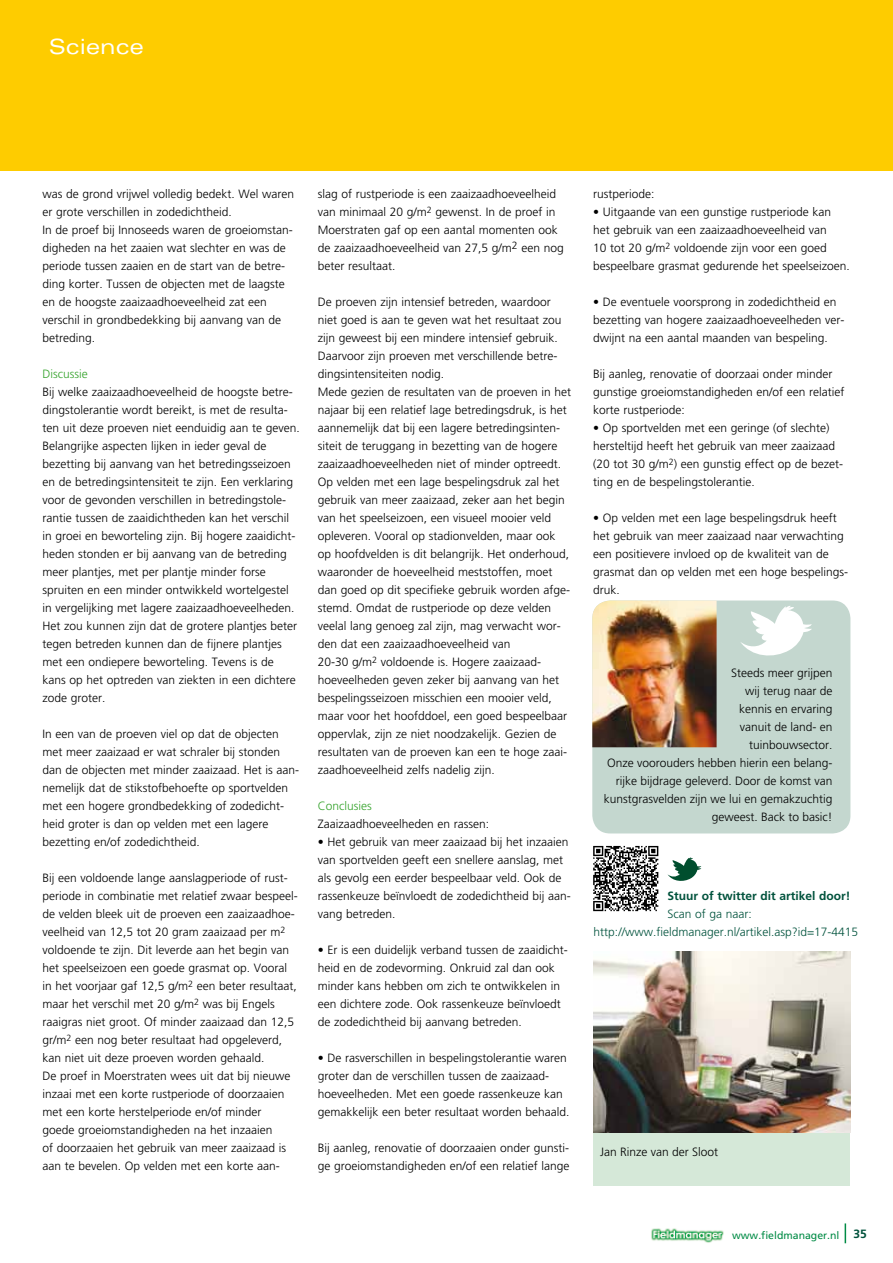
<style>
.page{position:relative;width:893px;height:1263px;background:#fff}
.page>*{position:absolute;margin:0;border:0;box-sizing:border-box;transform-origin:0 0}
.t1{font:expanded 21px "Univers";color:#fff}
.t2{font:300 12px/18px "Frutiger";color:#000}
.t3{font:300 12px/18px "Frutiger";color:#00523c}
.t4{font:700 12px "Frutiger";color:#00523c}
.t5{font:300 12px "Frutiger";color:#35a32c}
.t6{font:10.5px "Frutiger";color:#008b45}
.s1{font-weight:700;font-size:12px;color:#00523c}
</style>
<div class="page">
<svg style="left:845px;top:1223px;width:1px;height:20px"></svg>
<img style="left:651px;top:1228px;width:73px;height:15px">
<div style="left:0;top:0;width:893px;height:170px;background:#fecc00"></div>
<div style="left:593px;top:951px;width:257px;height:235px;background:#d5e8d8"></div>
<img style="left:593px;top:951px;width:257px;height:181px">
<svg style="left:593px;top:846px;width:65px;height:65px"></svg>
<svg style="left:667px;top:857px;width:34px;height:24px"></svg>
<div style="left:592px;top:600px;width:258px;height:233px;background:#c4d7cf;border-radius:18px"></div>
<svg style="left:741px;top:606px;width:71px;height:49px"></svg>
<img style="left:592px;top:600px;width:125px;height:147px">
<h1 class="t1" style="left:49px;top:34px;width:96px">Science</h1>
<p class="t2" style="left:43px;top:185px;width:253px">was de grond vrijwel volledig bedekt. Wel waren er grote verschillen in zodedichtheid.<br>In de proef bij Innoseeds waren de groeiomstan&shy;digheden na het zaaien wat slechter en was de periode tussen zaaien en de start van de betre&shy;ding korter. Tussen de objecten met de laagste en de hoogste zaaizaadhoeveelheid zat een verschil in grondbedekking bij aanvang van de betreding.</p>
<p class="t5" style="left:43px;top:367px;width:47px">Discussie</p>
<p class="t2" style="left:43px;top:383px;width:259px">Bij welke zaaizaadhoeveelheid de hoogste betre&shy;dingstolerantie wordt bereikt, is met de resulta&shy;ten uit deze proeven niet eenduidig aan te geven.<br>Belangrijke aspecten lijken in ieder geval de bezetting bij aanvang van het betredingsseizoen en de betredingsintensiteit te zijn. Een verklaring voor de gevonden verschillen in betredingstole&shy;rantie tussen de zaaidichtheden kan het verschil in groei en beworteling zijn. Bij hogere zaaidicht&shy;heden stonden er bij aanvang van de betreding meer plantjes, met per plantje minder forse spruiten en een minder ontwikkeld wortelgestel in vergelijking met lagere zaaizaadhoeveelheden.<br>Het zou kunnen zijn dat de grotere plantjes beter tegen betreden kunnen dan de fijnere plantjes met een ondiepere beworteling. Tevens is de kans op het optreden van ziekten in een dichtere zode groter.</p>
<p class="t2" style="left:43px;top:725px;width:258px">In een van de proeven viel op dat de objecten met meer zaaizaad er wat schraler bij stonden dan de objecten met minder zaaizaad. Het is aan&shy;nemelijk dat de stikstofbehoefte op sportvelden met een hogere grondbedekking of zodedicht&shy;heid groter is dan op velden met een lagere bezetting en/of zodedichtheid.</p>
<p class="t2" style="left:43px;top:869px;width:257px">Bij een voldoende lange aanslagperiode of rust&shy;periode in combinatie met relatief zwaar bespeel&shy;de velden bleek uit de proeven een zaaizaadhoe&shy;veelheid van 12,5 tot 20 gram zaaizaad per m<sup>2 </sup>voldoende te zijn. Dit leverde aan het begin van het speelseizoen een goede grasmat op. Vooral in het voorjaar gaf 12,5 g/m<sup>2</sup> een beter resultaat, maar het verschil met 20 g/m<sup>2</sup> was bij Engels raaigras niet groot. Of minder zaaizaad dan 12,5 gr/m<sup>2</sup> een nog beter resultaat had opgeleverd, kan niet uit deze proeven worden gehaald.<br>De proef in Moerstraten wees uit dat bij nieuwe inzaai met een korte rustperiode of doorzaaien met een korte herstelperiode en/of minder<br>goede groeiomstandigheden na het inzaaien<br>of doorzaaien het gebruik van meer zaaizaad is aan te bevelen. Op velden met een korte aan-</p>
<p class="t2" style="left:318px;top:185px;width:247px">slag of rustperiode is een zaaizaadhoeveelheid van minimaal 20 g/m<sup>2</sup> gewenst. In de proef in Moerstraten gaf op een aantal momenten ook de zaaizaadhoeveelheid van 27,5 g/m<sup>2</sup> een nog beter resultaat.</p>
<p class="t2" style="left:318px;top:293px;width:255px">De proeven zijn intensief betreden, waardoor niet goed is aan te geven wat het resultaat zou zijn geweest bij een mindere intensief gebruik.<br>Daarvoor zijn proeven met verschillende betre&shy;dingsintensiteiten nodig.<br>Mede gezien de resultaten van de proeven in het najaar bij een relatief lage betredingsdruk, is het aannemelijk dat bij een lagere betredingsinten&shy;siteit de teruggang in bezetting van de hogere zaaizaadhoeveelheden niet of minder optreedt.<br>Op velden met een lage bespelingsdruk zal het gebruik van meer zaaizaad, zeker aan het begin van het speelseizoen, een visueel mooier veld opleveren. Vooral op stadionvelden, maar ook op hoofdvelden is dit belangrijk. Het onderhoud, waaronder de hoeveelheid meststoffen, moet dan goed op dit specifieke gebruik worden afge&shy;stemd. Omdat de rustperiode op deze velden veelal lang genoeg zal zijn, mag verwacht wor&shy;den dat een zaaizaadhoeveelheid van<br>20-30 g/m<sup>2</sup> voldoende is. Hogere zaaizaad&shy;hoeveelheden geven zeker bij aanvang van het bespelingsseizoen misschien een mooier veld, maar voor het hoofddoel, een goed bespeelbaar oppervlak, zijn ze niet noodzakelijk. Gezien de resultaten van de proeven kan een te hoge zaai&shy;zaadhoeveelheid zelfs nadelig zijn.</p>
<p class="t5" style="left:318px;top:799px;width:56px">Conclusies</p>
<p class="t2" style="left:318px;top:815px;width:173px">Zaaizaadhoeveelheden en rassen:</p>
<p class="t2" style="left:318px;top:833px;width:255px">• Het gebruik van meer zaaizaad bij het inzaaien van sportvelden geeft een snellere aanslag, met als gevolg een eerder bespeelbaar veld. Ook de rassenkeuze beïnvloedt de zodedichtheid bij aan&shy;vang betreden.</p>
<p class="t2" style="left:318px;top:941px;width:252px">• Er is een duidelijk verband tussen de zaaidicht&shy;heid en de zodevorming. Onkruid zal dan ook minder kans hebben om zich te ontwikkelen in een dichtere zode. Ook rassenkeuze beïnvloedt de zodedichtheid bij aanvang betreden.</p>
<p class="t2" style="left:318px;top:1049px;width:253px">• De rasverschillen in bespelingstolerantie waren groter dan de verschillen tussen de zaaizaad&shy;hoeveelheden. Met een goede rassenkeuze kan gemakkelijk een beter resultaat worden behaald.</p>
<p class="t2" style="left:318px;top:1139px;width:253px">Bij aanleg, renovatie of doorzaaien onder gunsti&shy;ge groeiomstandigheden en/of een relatief lange</p>
<p class="t2" style="left:593px;top:185px;width:63px">rustperiode:</p>
<p class="t2" style="left:593px;top:203px;width:258px">• Uitgaande van een gunstige rustperiode kan het gebruik van een zaaizaadhoeveelheid van<br>10 tot 20 g/m<sup>2</sup> voldoende zijn voor een goed bespeelbare grasmat gedurende het speelseizoen.</p>
<p class="t2" style="left:593px;top:293px;width:253px">• De eventuele voorsprong in zodedichtheid en bezetting van hogere zaaizaadhoeveelheden ver&shy;dwijnt na een aantal maanden van bespeling.</p>
<p class="t2" style="left:593px;top:365px;width:253px">Bij aanleg, renovatie of doorzaai onder minder gunstige groeiomstandigheden en/of een relatief korte rustperiode:</p>
<p class="t2" style="left:593px;top:419px;width:252px">• Op sportvelden met een geringe (of slechte) hersteltijd heeft het gebruik van meer zaaizaad (20 tot 30 g/m<sup>2</sup>) een gunstig effect op de bezet&shy;ting en de bespelingstolerantie.</p>
<p class="t2" style="left:593px;top:509px;width:257px">• Op velden met een lage bespelingsdruk heeft het gebruik van meer zaaizaad naar verwachting een positievere invloed op de kwaliteit van de grasmat dan op velden met een hoge bespelings&shy;druk.</p>
<p class="t2" style="left:604px;top:664px;width:230px;text-align:right">Steeds meer grijpen<br>wij terug naar de<br>kennis en ervaring<br>vanuit de land- en<br>tuinbouwsector.<br>Onze voorouders hebben hierin een belang&shy;rijke bijdrage geleverd. Door de komst van kunstgrasvelden zijn we lui en gemakzuchtig geweest. Back to basic!</p>
<p class="t4" style="left:667px;top:889px;width:185px">Stuur of twitter dit artikel door!</p>
<p class="t3" style="left:594px;top:905px;width:266px;text-indent:74px">Scan of ga naar: http://www.fieldmanager.nl/artikel.asp?id=17-4415</p>
<p class="t2" style="left:600px;top:1143px;width:120px">Jan Rinze van der Sloot</p>
<p class="t6" style="left:732px;top:1229px;width:136px">www.fieldmanager.nl <span class="s1">35</span></p>
</div>
